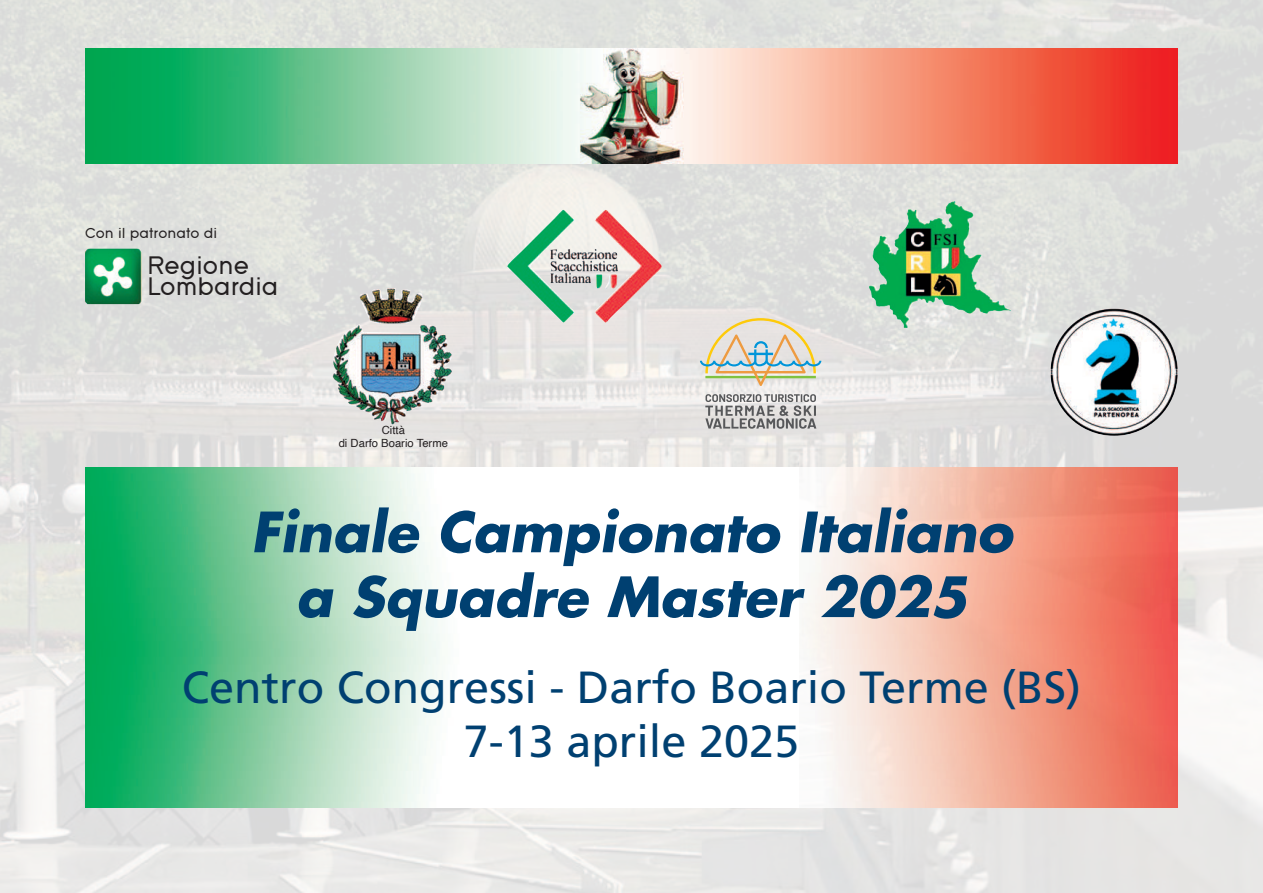
<style>
.page{position:relative;width:1263px;height:893px;background:#fff}
.page>*{position:absolute;margin:0;border:0;box-sizing:border-box;transform-origin:0 0}
.t1{font:italic 700 54px/64.8px "Futura Std";color:#004071;text-align:center}
.t2{font:45px/54px "Frutiger LT Std";color:#004071;text-align:center}
.t3{font:26.25px/21px "SF Old Republic";color:#231f20}
.t4{font:15px "SF Old Republic";color:#231f20}
.t5{font:11.25px/13.5px "Helvetica";color:#231f20;text-align:center}
</style>
<div class="page">
<img style="left:0;top:0;width:1263px;height:893px">
<img style="left:85px;top:249px;width:57px;height:55px">
<img style="left:507px;top:209px;width:156px;height:114px">
<img style="left:867px;top:201px;width:144px;height:127px">
<img style="left:1050px;top:308px;width:128px;height:128px;border-radius:50%">
<img style="left:332px;top:288px;width:120px;height:137px">
<svg style="left:700px;top:319px;width:121px;height:67px;background:#d8d7c5"></svg>
<svg style="left:705px;top:394px;width:111px;height:35px;background:#b1b0b0"></svg>
<img style="left:799px;top:468px;width:379px;height:340px">
<img style="left:85px;top:468px;width:378px;height:340px">
<div style="left:463px;top:468px;width:336px;height:340px;background:#fff"></div>
<img style="left:85px;top:49px;width:1093px;height:115px">
<p class="t4" style="left:85px;top:227px;width:134px">Con il patronato di</p>
<p class="t3" style="left:147px;top:258px;width:132px">Regione<br>Lombardia</p>
<p class="t5" style="left:339px;top:424px;width:111px">Città<br>di Darfo Boario Terme</p>
<p class="t1" style="left:251px;top:501px;width:763px">Finale Campionato Italiano a Squadre Master 2025</p>
<p class="t2" style="left:182px;top:664px;width:901px">Centro Congressi - Darfo Boario Terme (BS)<br>7-13 aprile 2025</p>
</div>
